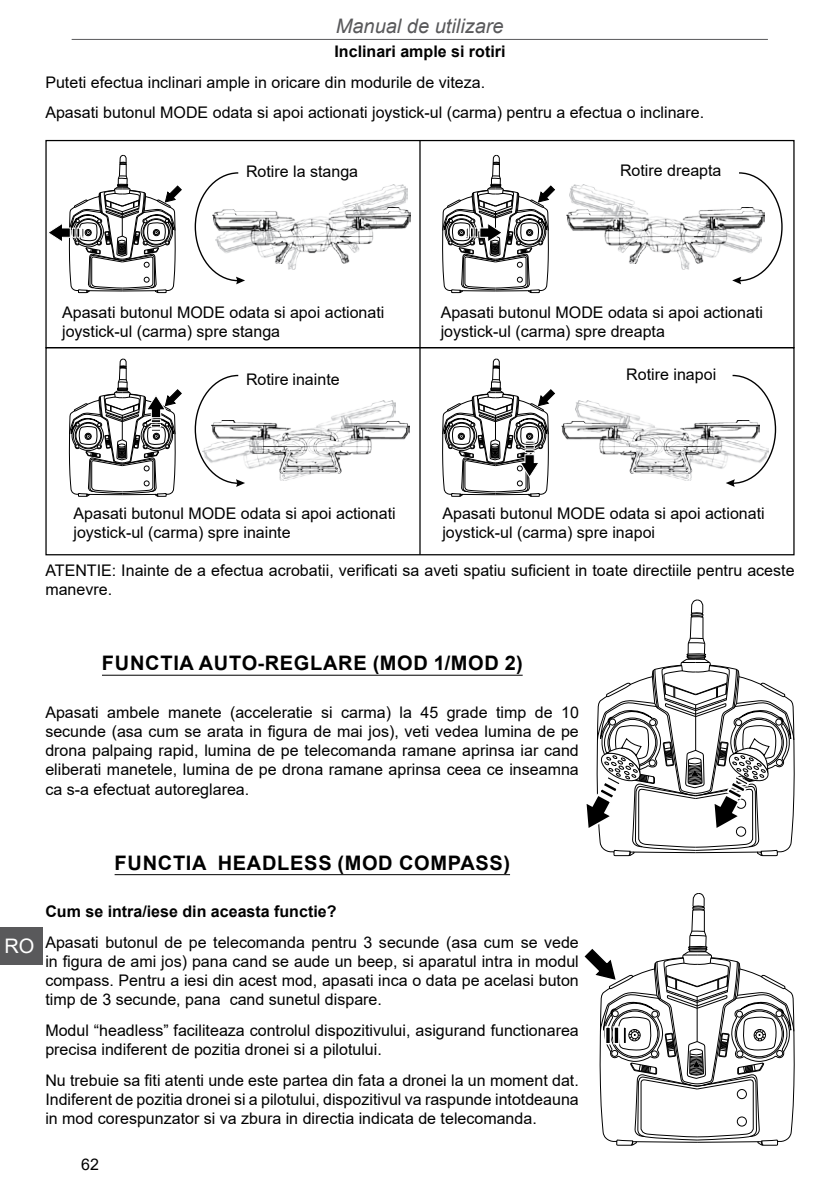
<style>
.page{position:relative;width:840px;height:1191px;background:#fff}
.page>*{position:absolute;margin:0;border:0;box-sizing:border-box;transform-origin:0 0}
.t1{font:700 20px "Arial";letter-spacing:.035em;color:#000}
.t2{font:italic 20px "Arial";color:#59595b}
.t3{font:20px "Arial";color:#fff}
.t4{font:16px/19.2px "Arial";color:#000}
.t5{font:700 16px "Arial";color:#000}
</style>
<div class="page">
<hr style="left:72px;top:39px;width:695px;height:1px;background:#59595b">
<div style="left:0;top:926px;width:43px;height:38px;background:#59595b"></div>
<svg style="left:49px;top:155px;width:133px;height:139px"></svg>
<svg style="left:442px;top:155px;width:113px;height:139px"></svg>
<svg style="left:69px;top:359px;width:113px;height:138px"></svg>
<svg style="left:442px;top:359px;width:113px;height:138px"></svg>
<hr style="left:419px;top:141px;width:1px;height:207px;background:#000">
<div style="left:45px;top:347px;width:749px;height:208px;border:1px solid #000"></div>
<hr style="left:419px;top:348px;width:1px;height:207px;background:#000">
<svg style="left:194px;top:172px;width:51px;height:112px"></svg>
<img style="left:215px;top:184px;width:192px;height:86px">
<img style="left:212px;top:207px;width:198px;height:57px">
<svg style="left:732px;top:172px;width:50px;height:112px"></svg>
<img style="left:569px;top:184px;width:192px;height:86px">
<img style="left:566px;top:207px;width:198px;height:57px">
<svg style="left:194px;top:374px;width:51px;height:113px"></svg>
<img style="left:203px;top:401px;width:192px;height:79px">
<img style="left:211px;top:420px;width:198px;height:53px">
<svg style="left:726px;top:374px;width:50px;height:113px"></svg>
<img style="left:575px;top:401px;width:192px;height:79px">
<img style="left:561px;top:420px;width:198px;height:53px">
<svg style="left:586px;top:599px;width:208px;height:257px"></svg>
<svg style="left:584px;top:893px;width:210px;height:252px"></svg>
<div style="left:605px;top:1027px;width:5px;height:16px;background:#000"></div>
<div style="left:604px;top:1026px;width:7px;height:18px;border:2px solid #fff"></div>
<div style="left:613px;top:1026px;width:6px;height:18px;border:2px solid #fff"></div>
<div style="left:622px;top:1026px;width:5px;height:18px;border:2px solid #fff"></div>
<hr style="left:102px;top:674px;width:420px;height:1px;background:#000">
<hr style="left:114px;top:874px;width:395px;height:1px;background:#000">
<p class="t2" style="left:335px;top:13px;width:169px">Manual de utilizare</p>
<p class="t5" style="left:334px;top:40px;width:172px">Inclinari ample si rotiri</p>
<p class="t4" style="left:45px;top:67px;width:660px;line-height:30.6px">Puteti efectua inclinari ample in oricare din modurile de viteza.<br>Apasati butonul MODE odata si apoi actionati joystick-ul (carma) pentru a efectua o inclinare.</p>
<p class="t4" style="left:246px;top:162px;width:114px">Rotire la stanga</p>
<p class="t4" style="left:619px;top:161px;width:103px">Rotire dreapta</p>
<p class="t4" style="left:62px;top:303px;width:323px">Apasati butonul MODE odata si apoi actionati joystick-ul (carma) spre stanga</p>
<p class="t4" style="left:440px;top:303px;width:323px">Apasati butonul MODE odata si apoi actionati joystick-ul (carma) spre dreapta</p>
<p class="t4" style="left:246px;top:369px;width:95px">Rotire inainte</p>
<p class="t4" style="left:626px;top:365px;width:91px">Rotire inapoi</p>
<p class="t4" style="left:73px;top:504px;width:323px">Apasati butonul MODE odata si apoi actionati joystick-ul (carma) spre inainte</p>
<p class="t4" style="left:442px;top:504px;width:323px">Apasati butonul MODE odata si apoi actionati joystick-ul (carma) spre inapoi</p>
<p class="t4" style="left:45px;top:560px;width:750px">ATENTIE: Inainte de a efectua acrobatii, verificati sa aveti spatiu suficient in toate directiile pentru aceste manevre.</p>
<p class="t1" style="left:102px;top:649px;width:422px">Functia auto-reglare (Mod 1/Mod 2)</p>
<p class="t4" style="left:45px;top:702px;width:534px;text-align:justify">Apasati ambele manete (acceleratie si carma) la 45 grade timp de 10 secunde (asa cum se arata in figura de mai jos), veti vedea lumina de pe drona palpaing rapid, lumina de pe telecomanda ramane aprinsa iar cand eliberati manetele, lumina de pe drona ramane aprinsa ceea ce inseamna ca s-a efectuat autoreglarea.</p>
<p class="t3" style="left:4px;top:931px;width:32px">RO</p>
<p class="t1" style="left:114px;top:848px;width:397px">Functia headless (Mod compass)</p>
<p class="t5" style="left:45px;top:900px;width:292px">Cum se intra/iese din aceasta functie?</p>
<p class="t4" style="left:45px;top:932px;width:534px;text-align:justify">Apasati butonul de pe telecomanda pentru 3 secunde (asa cum se vede in figura de ami jos) pana cand se aude un beep, si aparatul intra in modul compass. Pentru a iesi din acest mod, apasati inca o data pe acelasi buton timp de 3 secunde, pana cand sunetul dispare.</p>
<p class="t4" style="left:45px;top:1020px;width:534px">Modul “headless” faciliteaza controlul dispozitivului, asigurand functionarea precisa indiferent de pozitia dronei si a pilotului.</p>
<p class="t4" style="left:45px;top:1070px;width:534px;text-align:justify">Nu trebuie sa fiti atenti unde este partea din fata a dronei la un moment dat.<br>Indiferent de pozitia dronei si a pilotului, dispozitivul va raspunde intotdeauna in mod corespunzator si va zbura in directia indicata de telecomanda.</p>
<p class="t4" style="left:81px;top:1155px;width:19px">62</p>
</div>
